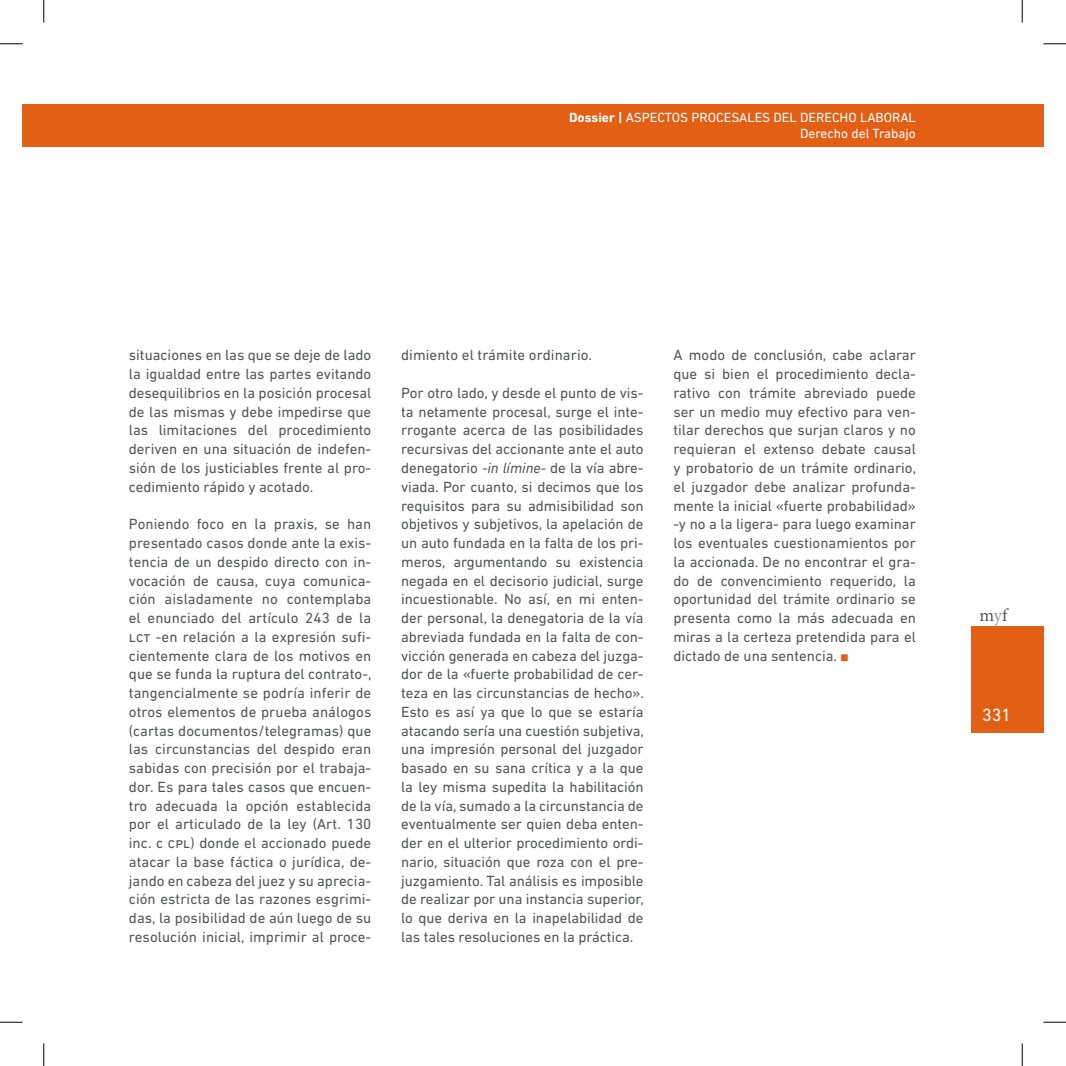
<style>
.page{position:relative;width:1066px;height:1066px;background:#fff}
.page>*{position:absolute;margin:0;border:0;box-sizing:border-box;transform-origin:0 0}
.t1{font:18px "Minion Pro";color:#54555a}
.t2{font:18px "DIN Next LT Pro";color:#fff}
.t3{font:15px/18.8px "DIN Next LT Pro";color:#54555a;text-align:justify}
.t4{font:13.5px/16.2px "DIN Next LT Pro";color:#fff;text-align:right}
.s1{font-weight:700}
.s2{font-style:italic}
.s3{font-family:"Times New Roman";font-size:14.7px;color:#e25f14}
.s4{color:#959599}
</style>
<div class="page">
<div style="left:44px;top:104px;width:999px;height:43px;background:#e25f14"></div>
<div style="left:971px;top:626px;width:72px;height:107px;background:#e25f14"></div>
<div style="left:22px;top:104px;width:22px;height:43px;background:#e25f14"></div>
<svg style="left:0;top:44px;width:22px;height:1px"></svg>
<svg style="left:1043px;top:44px;width:22px;height:1px"></svg>
<svg style="left:0;top:1021px;width:22px;height:1px"></svg>
<svg style="left:1043px;top:1021px;width:22px;height:1px"></svg>
<svg style="left:44px;top:0;width:1px;height:23px"></svg>
<svg style="left:44px;top:1043px;width:1px;height:22px"></svg>
<svg style="left:1021px;top:0;width:1px;height:23px"></svg>
<svg style="left:1021px;top:1043px;width:1px;height:22px"></svg>
<p class="t4" style="left:569px;top:109px;width:348px"><span class="s1">Dossier |</span> ASPECTOS PROCESALES DEL DERECHO LABORAL<br>Derecho del Trabajo</p>
<p class="t3" style="left:129px;top:346px;width:244px">situaciones en las que se deje de lado la igualdad entre las partes evitando desequilibrios en la posición procesal de las mismas y debe impedirse que las limitaciones del procedimiento deriven en una situación de indefen&shy;sión de los justiciables frente al pro&shy;cedimiento rápido y acotado.</p>
<p class="t3" style="left:129px;top:514px;width:244px">Poniendo foco en la praxis, se han presentado casos donde ante la exis&shy;tencia de un despido directo con in&shy;vocación de causa, cuya comunica&shy;ción aisladamente no contemplaba el enunciado del artículo 243 de la Lct -en relación a la expresión sufi&shy;cientemente clara de los motivos en que se funda la ruptura del contrato-, tangencialmente se podría inferir de otros elementos de prueba análogos (cartas documentos/telegramas) que las circunstancias del despido eran sabidas con precisión por el trabaja&shy;dor. Es para tales casos que encuen&shy;tro adecuada la opción establecida por el articulado de la ley (Art. 130 inc. c cpl) donde el accionado puede atacar la base fáctica o jurídica, de&shy;jando en cabeza del juez y su aprecia&shy;ción estricta de las razones esgrimi&shy;das, la posibilidad de aún luego de su resolución inicial, imprimir al proce-</p>
<p class="t3" style="left:401px;top:346px;width:192px">dimiento el trámite ordinario.</p>
<p class="t3" style="left:401px;top:383px;width:244px">Por otro lado, y desde el punto de vis&shy;ta netamente procesal, surge el inte&shy;rrogante acerca de las posibilidades recursivas del accionante ante el auto denegatorio <span class="s2">-in límine-</span> de la vía abre&shy;viada. Por cuanto, si decimos que los requisitos para su admisibilidad son objetivos y subjetivos, la apelación de un auto fundada en la falta de los pri&shy;meros, argumentando su existencia negada en el decisorio judicial, surge incuestionable. No así, en mi enten&shy;der personal, la denegatoria de la vía abreviada fundada en la falta de con&shy;vicción generada en cabeza del juzga&shy;dor de la «fuerte probabilidad de cer&shy;teza en las circunstancias de hecho».<br>Esto es así ya que lo que se estaría atacando sería una cuestión subjetiva, una impresión personal del juzgador basado en su sana crítica y a la que la ley misma supedita la habilitación de la vía, sumado a la circunstancia de eventualmente ser quien deba enten&shy;der en el ulterior procedimiento ordi&shy;nario, situación que roza con el pre&shy;juzgamiento. Tal análisis es imposible de realizar por una instancia superior, lo que deriva en la inapelabilidad de las tales resoluciones en la práctica.</p>
<p class="t3" style="left:673px;top:346px;width:244px">A modo de conclusión, cabe aclarar que si bien el procedimiento decla&shy;rativo con trámite abreviado puede ser un medio muy efectivo para ven&shy;tilar derechos que surjan claros y no requieran el extenso debate causal y probatorio de un trámite ordinario, el juzgador debe analizar profunda&shy;mente la inicial «fuerte probabilidad» -y no a la ligera- para luego examinar los eventuales cuestionamientos por la accionada. De no encontrar el gra&shy;do de convencimiento requerido, la oportunidad del trámite ordinario se presenta como la más adecuada en miras a la certeza pretendida para el dictado de una sentencia. <span class="s3">■</span></p>
<p class="t1" style="left:979px;top:603px;width:29px">m<span class="s4">y</span>f</p>
<p class="t2" style="left:982px;top:704px;width:31px">331</p>
</div>
